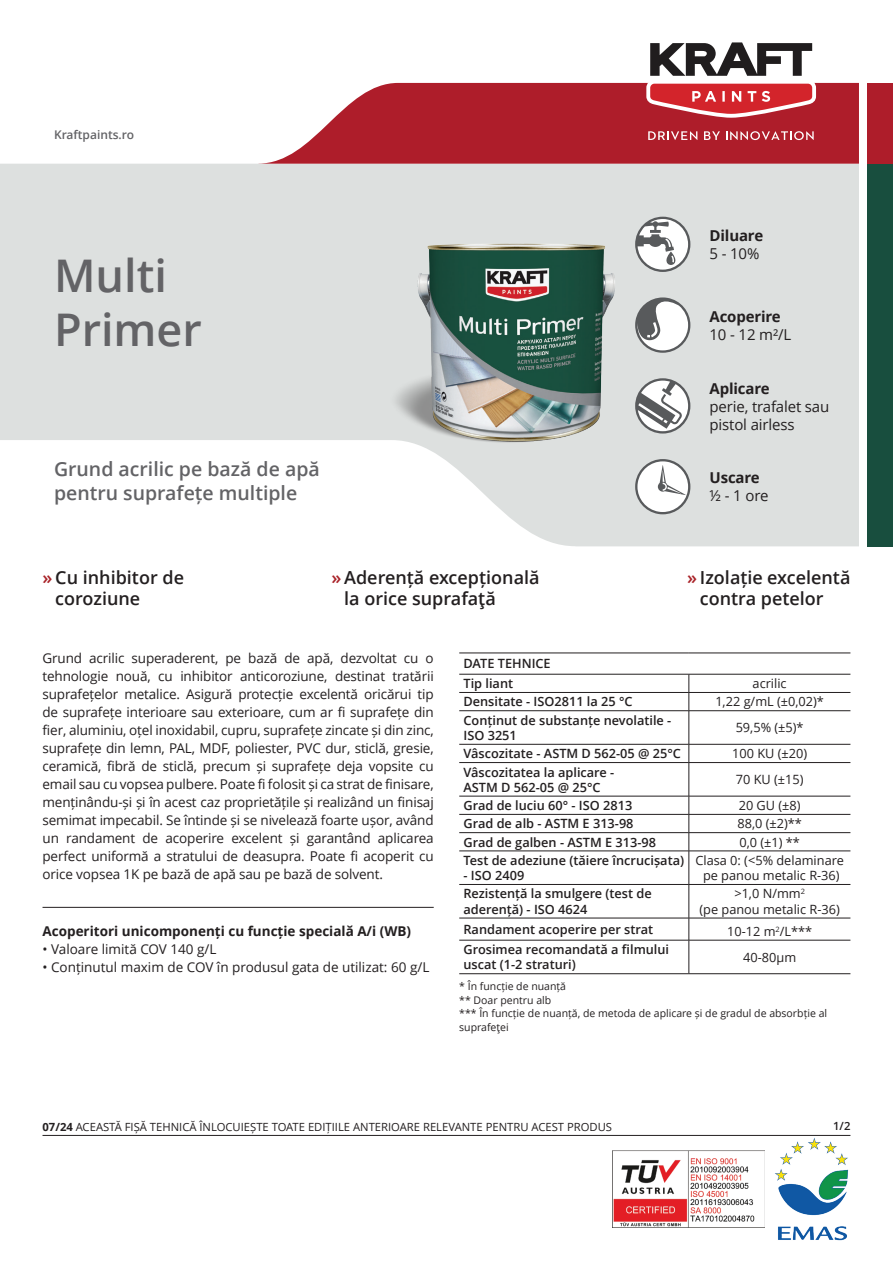
<style>
.page{position:relative;width:893px;height:1263px;background:#fff}
.page>*{position:absolute;margin:0;border:0;box-sizing:border-box;transform-origin:0 0}
.t1{font:600 45px/54px "Open Sans";color:#636366}
.t2{font:600 19.5px/23.4px "Open Sans";color:#636366}
.t3{font:600 18px/21px "Open Sans";color:#231f20}
.t4{font:15px/18px "Open Sans";letter-spacing:-.01em;color:#231f20}
.t5{font:700 15px "Open Sans";letter-spacing:-.01em;color:#231f20}
.t6{font:13.5px/18px "Open Sans";letter-spacing:-.01em;color:#231f20;text-align:justify}
.t7{font:700 13.5px "Open Sans";color:#231f20}
.t8{font:600 12.75px/15.3px "Open Sans";color:#231f20}
.t9{font:12.75px/15.3px "Open Sans";color:#231f20;text-align:center}
.t10{font:600 12px "Open Sans";color:#636366}
.t11{font:11.25px "Open Sans";color:#231f20}
.t12{font:600 11.25px "Open Sans";color:#231f20}
.t13{font:10.5px/13.5px "Open Sans";color:#231f20}
.s1{color:#a92228}
.s2{font-weight:700}
</style>
<div class="page">
<svg style="left:0;top:164px;width:859px;height:382px;fill:#dde0df"></svg>
<svg style="left:259px;top:83px;width:600px;height:81px;background:#b93d48"></svg>
<div style="left:867px;top:83px;width:26px;height:81px;background:#ae1d2a"></div>
<div style="left:867px;top:164px;width:26px;height:382px;background:#184e3e"></div>
<svg style="left:642px;top:42px;width:178px;height:80px"></svg>
<svg style="left:648px;top:131px;width:49px;height:9px"></svg>
<svg style="left:704px;top:131px;width:16px;height:9px"></svg>
<svg style="left:726px;top:131px;width:88px;height:9px"></svg>
<svg style="left:646px;top:297px;width:44px;height:56px"></svg>
<svg style="left:635px;top:459px;width:55px;height:55px"></svg>
<svg style="left:646px;top:378px;width:44px;height:55px"></svg>
<svg style="left:646px;top:217px;width:44px;height:55px"></svg>
<img style="left:612px;top:1150px;width:152px;height:77px">
<img style="left:775px;top:1138px;width:74px;height:103px">
<hr style="left:43px;top:1135px;width:807px;height:1px;background:#231f20">
<hr style="left:43px;top:907px;width:391px;height:1px;background:#231f20">
<svg style="left:689px;top:675px;width:1px;height:35px"></svg>
<hr style="left:689px;top:711px;width:1px;height:33px;background:#231f20">
<svg style="left:689px;top:745px;width:1px;height:17px"></svg>
<hr style="left:689px;top:763px;width:1px;height:33px;background:#231f20">
<svg style="left:689px;top:797px;width:1px;height:54px"></svg>
<hr style="left:689px;top:851px;width:1px;height:33px;background:#231f20">
<hr style="left:689px;top:885px;width:1px;height:33px;background:#231f20">
<svg style="left:689px;top:919px;width:1px;height:21px"></svg>
<hr style="left:689px;top:940px;width:1px;height:33px;background:#231f20">
<hr style="left:459px;top:653px;width:230px;height:1px;background:#231f20">
<hr style="left:689px;top:653px;width:161px;height:1px;background:#231f20">
<hr style="left:459px;top:674px;width:230px;height:1px;background:#231f20">
<hr style="left:689px;top:674px;width:161px;height:1px;background:#231f20">
<hr style="left:459px;top:692px;width:230px;height:1px;background:#231f20">
<hr style="left:689px;top:692px;width:161px;height:1px;background:#231f20">
<hr style="left:459px;top:710px;width:230px;height:1px;background:#231f20">
<hr style="left:689px;top:710px;width:161px;height:1px;background:#231f20">
<hr style="left:459px;top:744px;width:230px;height:1px;background:#231f20">
<hr style="left:689px;top:744px;width:161px;height:1px;background:#231f20">
<hr style="left:459px;top:762px;width:230px;height:1px;background:#231f20">
<hr style="left:689px;top:762px;width:161px;height:1px;background:#231f20">
<hr style="left:459px;top:796px;width:230px;height:1px;background:#231f20">
<hr style="left:689px;top:796px;width:161px;height:1px;background:#231f20">
<hr style="left:459px;top:814px;width:230px;height:1px;background:#231f20">
<hr style="left:689px;top:814px;width:161px;height:1px;background:#231f20">
<hr style="left:459px;top:832px;width:230px;height:1px;background:#231f20">
<hr style="left:689px;top:832px;width:161px;height:1px;background:#231f20">
<hr style="left:459px;top:851px;width:230px;height:1px;background:#231f20">
<hr style="left:689px;top:851px;width:161px;height:1px;background:#231f20">
<hr style="left:459px;top:884px;width:230px;height:1px;background:#231f20">
<hr style="left:689px;top:884px;width:161px;height:1px;background:#231f20">
<hr style="left:459px;top:918px;width:230px;height:1px;background:#231f20">
<hr style="left:689px;top:918px;width:161px;height:1px;background:#231f20">
<hr style="left:459px;top:940px;width:230px;height:1px;background:#231f20">
<hr style="left:689px;top:940px;width:161px;height:1px;background:#231f20">
<hr style="left:459px;top:973px;width:230px;height:1px;background:#231f20">
<hr style="left:689px;top:973px;width:161px;height:1px;background:#231f20">
<img style="left:387px;top:208px;width:259px;height:260px">
<p class="t10" style="left:54px;top:126px;width:82px">Kraftpaints.ro</p>
<h1 class="t1" style="left:54px;top:247px;width:149px">Multi<br>Primer</h1>
<h2 class="t2" style="left:54px;top:457px;width:267px">Grund acrilic pe bază de apă pentru suprafețe multiple</h2>
<p class="t5" style="left:709px;top:225px;width:55px">Diluare</p>
<p class="t4" style="left:709px;top:244px;width:51px">5 - 10%</p>
<p class="t5" style="left:709px;top:306px;width:73px">Acoperire</p>
<p class="t4" style="left:709px;top:325px;width:83px">10 - 12 m²/L</p>
<p class="t5" style="left:709px;top:378px;width:62px">Aplicare</p>
<p class="t4" style="left:709px;top:397px;width:121px">perie, trafalet sau pistol airless</p>
<p class="t5" style="left:709px;top:467px;width:52px">Uscare</p>
<p class="t4" style="left:709px;top:487px;width:60px">½ - 1 ore</p>
<h3 class="t3" style="left:55px;top:566px;width:130px;text-indent:-13px"><span class="s1">»</span>Cu inhibitor de coroziune</h3>
<h3 class="t3" style="left:344px;top:566px;width:197px;text-indent:-13px"><span class="s1">»</span>Aderență excepțională la orice suprafaţă</h3>
<h3 class="t3" style="left:700px;top:566px;width:152px;text-indent:-13px"><span class="s1">»</span> Izolație excelentă contra petelor</h3>
<p class="t6" style="left:43px;top:649px;width:393px">Grund acrilic superaderent, pe bază de apă, dezvoltat cu o tehnologie nouă, cu inhibitor anticoroziune, destinat tratării suprafețelor metalice. Asigură protecție excelentă oricărui tip de suprafețe interioare sau exterioare, cum ar fi suprafețe din fier, aluminiu, oțel inoxidabil, cupru, suprafețe zincate și din zinc, suprafețe din lemn, PAL, MDF, poliester, PVC dur, sticlă, gresie, ceramică, fibră de sticlă, precum și suprafețe deja vopsite cu email sau cu vopsea pulbere. Poate fi folosit și ca strat de finisare, menținându-și și în acest caz proprietățile și realizând un finisaj semimat impecabil. Se întinde și se nivelează foarte ușor, având un randament de acoperire excelent și garantând aplicarea perfect uniformă a stratului de deasupra. Poate fi acoperit cu orice vopsea 1K pe bază de apă sau pe bază de solvent.</p>
<p class="t7" style="left:43px;top:921px;width:370px">Acoperitori unicomponenți cu funcție specială A/i (WB)</p>
<p class="t6" style="left:43px;top:940px;width:176px">• Valoare limită COV 140 g/L</p>
<p class="t6" style="left:43px;top:958px;width:388px">• Conținutul maxim de COV în produsul gata de utilizat: 60 g/L</p>
<p class="t8" style="left:463px;top:654px;width:89px;line-height:19.8px">DATE TEHNICE<br>Tip liant</p>
<p class="t9" style="left:753px;top:676px;width:36px">acrilic</p>
<p class="t8" style="left:463px;top:694px;width:171px">Densitate - ISO2811 la 25 °C</p>
<p class="t9" style="left:715px;top:694px;width:110px">1,22 g/mL (±0,02)*</p>
<p class="t8" style="left:463px;top:712px;width:209px">Conținut de substanțe nevolatile -<br>ISO 3251</p>
<p class="t9" style="left:736px;top:720px;width:69px">59,5% (±5)*</p>
<p class="t8" style="left:463px;top:746px;width:219px">Vâscozitate - ASTM D 562-05 @ 25°C</p>
<p class="t9" style="left:732px;top:746px;width:77px">100 KU (±20)</p>
<p class="t8" style="left:463px;top:764px;width:152px">Vâscozitatea la aplicare -<br>ASTM D 562-05 @ 25°C</p>
<p class="t9" style="left:736px;top:772px;width:69px">70 KU (±15)</p>
<p class="t8" style="left:463px;top:797px;width:170px">Grad de luciu 60° - ISO 2813</p>
<p class="t9" style="left:739px;top:797px;width:63px">20 GU (±8)</p>
<p class="t8" style="left:463px;top:816px;width:172px">Grad de alb - ASTM E 313-98</p>
<p class="t9" style="left:737px;top:816px;width:66px">88,0 (±2)**</p>
<p class="t8" style="left:463px;top:834px;width:194px">Grad de galben - ASTM E 313-98</p>
<p class="t9" style="left:739px;top:834px;width:62px">0,0 (±1) **</p>
<p class="t8" style="left:463px;top:852px;width:222px">Test de adeziune (tăiere încrucișata)</p>
<p class="t8" style="left:463px;top:868px;width:62px">- ISO 2409</p>
<p class="t9" style="left:695px;top:852px;width:150px">Clasa 0: (&lt;5% delaminare pe panou metalic R-36)</p>
<p class="t8" style="left:463px;top:886px;width:190px">Rezistență la smulgere (test de aderență) - ISO 4624</p>
<p class="t9" style="left:699px;top:886px;width:142px">&gt;1,0 N/mm<sup>2<br></sup>(pe panou metalic R-36)</p>
<p class="t8" style="left:463px;top:921px;width:191px">Randament acoperire per strat</p>
<p class="t9" style="left:727px;top:923px;width:87px">10-12 m<sup>2</sup>/L***</p>
<p class="t8" style="left:463px;top:942px;width:207px">Grosimea recomandată a filmului uscat (1-2 straturi)</p>
<p class="t9" style="left:743px;top:949px;width:55px">40-80μm</p>
<p class="t13" style="left:459px;top:979px;width:369px">* În funcție de nuanță<br>** Doar pentru alb<br>*** În funcție de nuanță, de metoda de aplicare și de gradul de absorbție al suprafeţei</p>
<p class="t11" style="left:43px;top:1119px;width:571px"><span class="s2">07/24</span> ACEASTĂ FIȘĂ TEHNICĂ ÎNLOCUIEȘTE TOATE EDIȚIILE ANTERIOARE RELEVANTE PENTRU ACEST PRODUS</p>
<p class="t12" style="left:833px;top:1118px;width:19px">1/2</p>
</div>
